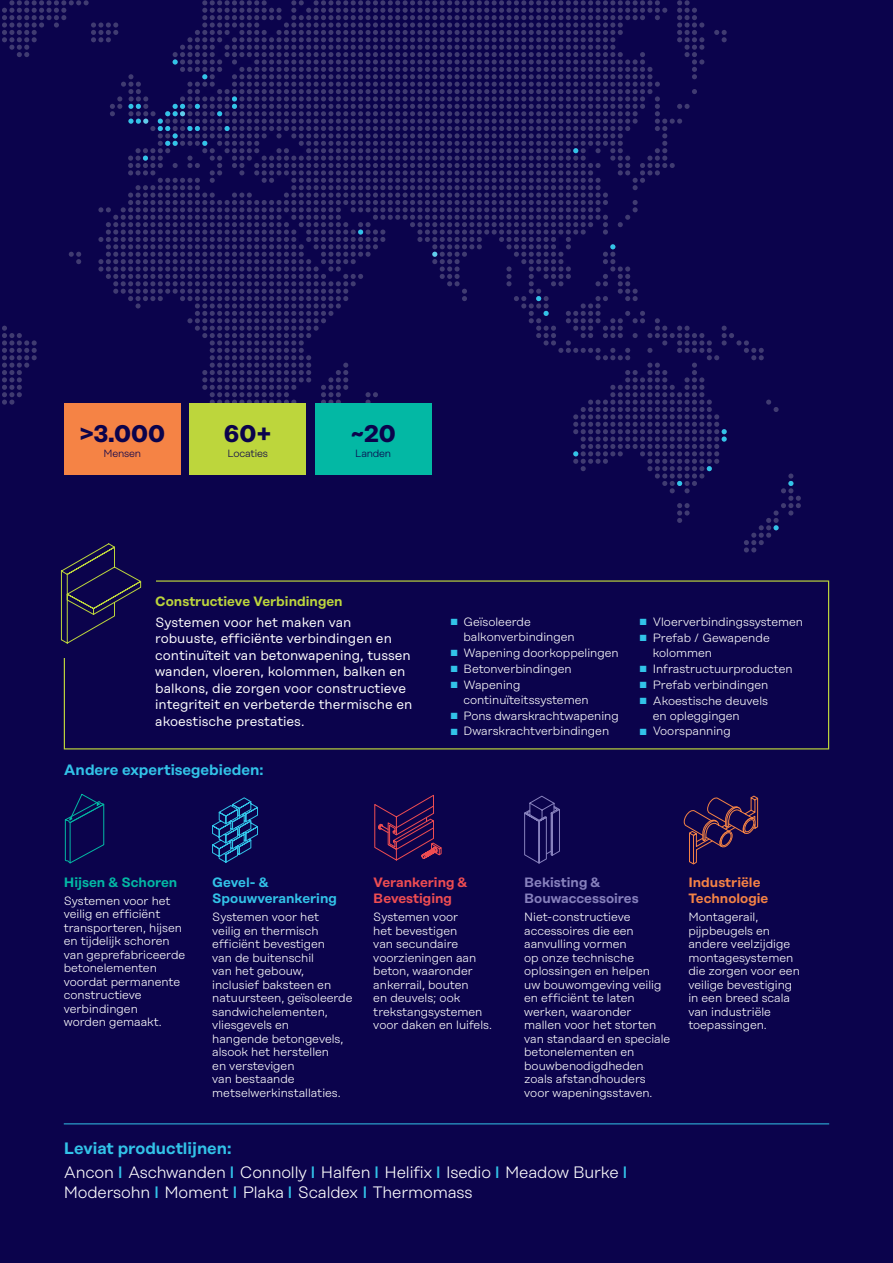
<style>
.page{position:relative;width:893px;height:1263px;background:#0b034c}
.page>*{position:absolute;margin:0;border:0;box-sizing:border-box;transform-origin:0 0}
.t1{font:700 24px "Rational Display";color:#0b034c}
.t2{font:300 16.5px/24.2px "Rational Display";letter-spacing:-.01em;color:#fff}
.t3{font:600 15px "Rational Display";color:#32c3e8}
.t4{font:13.5px/16.5px "Rational Display";color:#fff}
.t5{font:600 13.5px "Rational Display";color:#bdd63c}
.t6{font:600 13.5px/16.5px "Rational Display";color:#8781bd}
.t7{font:600 13.5px/16.5px "Rational Display";color:#32c3e8}
.t8{font:600 13.5px/16.5px "Rational Display";color:#ef4d52}
.t9{font:600 13.5px/16.5px "Rational Display";color:#f58345}
.t10{font:600 13.5px "Rational Display";color:#03b8a4}
.t11{font:300 12px/13.5px "Rational Display";color:#fff}
.t12{font:300 10.5px "Rational Display";letter-spacing:-.02em;color:#0b034c}
.s1{color:#32c3e8}
.s2{font-weight:600;color:#32c3e8}
.s3{font-weight:500;color:#32c3e8}
</style>
<div class="page">
<hr style="left:64px;top:1123px;width:765px;height:1px;background:#32c3e8">
<svg style="left:2px;top:0;width:799px;height:644px"></svg>
<svg style="left:65px;top:794px;width:40px;height:70px"></svg>
<svg style="left:374px;top:794px;width:68px;height:67px"></svg>
<svg style="left:212px;top:797px;width:46px;height:66px"></svg>
<svg style="left:524px;top:795px;width:36px;height:69px"></svg>
<svg style="left:684px;top:795px;width:74px;height:69px"></svg>
<h1 class="t1" style="left:79px;top:419px;width:87px">&gt;3.000</h1>
<p class="t12" style="left:103px;top:447px;width:39px">Mensen</p>
<h1 class="t1" style="left:224px;top:419px;width:49px">60+</h1>
<p class="t12" style="left:228px;top:447px;width:42px">Locaties</p>
<h1 class="t1" style="left:350px;top:419px;width:47px">~20</h1>
<p class="t12" style="left:355px;top:447px;width:38px">Landen</p>
<p class="t5" style="left:155px;top:593px;width:189px">Constructieve Verbindingen</p>
<p class="t4" style="left:155px;top:614px;width:259px">Systemen voor het maken van robuuste, efficiënte verbindingen en continuïteit van betonwapening, tussen wanden, vloeren, kolommen, balken en balkons, die zorgen voor constructieve integriteit en verbeterde thermische en akoestische prestaties.</p>
<p class="t3" style="left:64px;top:761px;width:201px">Andere expertisegebieden:</p>
<p class="t11" style="left:463px;top:614px;width:113px;line-height:15px;text-indent:-13px"><span class="s1">■</span> Geïsoleerde balkonverbindingen</p>
<p class="t11" style="left:451px;top:646px;width:169px"><span class="s1">■</span> Wapening doorkoppelingen</p>
<p class="t11" style="left:451px;top:662px;width:122px"><span class="s1">■</span> Betonverbindingen</p>
<p class="t11" style="left:463px;top:677px;width:127px;line-height:15px;text-indent:-13px"><span class="s1">■</span> Wapening continuïteitssystemen</p>
<p class="t11" style="left:451px;top:709px;width:169px"><span class="s1">■</span> Pons dwarskrachtwapening</p>
<p class="t11" style="left:451px;top:724px;width:160px"><span class="s1">■</span> Dwarskrachtverbindingen</p>
<p class="t11" style="left:640px;top:615px;width:165px"><span class="s1">■</span> Vloerverbindingssystemen</p>
<p class="t11" style="left:653px;top:630px;width:119px;line-height:15px;text-indent:-13px"><span class="s1">■</span> Prefab / Gewapende kolommen</p>
<p class="t11" style="left:640px;top:662px;width:154px"><span class="s1">■</span> Infrastructuurproducten</p>
<p class="t11" style="left:640px;top:678px;width:130px"><span class="s1">■</span> Prefab verbindingen</p>
<p class="t11" style="left:653px;top:693px;width:117px;line-height:15px;text-indent:-13px"><span class="s1">■</span> Akoestische deuvels en opleggingen</p>
<p class="t11" style="left:640px;top:724px;width:92px"><span class="s1">■</span> Voorspanning</p>
<p class="t10" style="left:64px;top:874px;width:115px">Hijsen &amp; Schoren</p>
<p class="t11" style="left:64px;top:894px;width:123px">Systemen voor het veilig en efficiënt transporteren, hijsen en tijdelijk schoren van geprefabriceerde betonelementen voordat permanente constructieve verbindingen<br>worden gemaakt.</p>
<p class="t7" style="left:212px;top:874px;width:126px">Gevel- &amp;<br>Spouwverankering</p>
<p class="t11" style="left:212px;top:910px;width:142px">Systemen voor het<br>veilig en thermisch efficiënt bevestigen<br>van de buitenschil<br>van het gebouw, inclusief baksteen en natuursteen, geïsoleerde sandwichelementen, vliesgevels en<br>hangende betongevels, alsook het herstellen<br>en verstevigen<br>van bestaande metselwerkinstallaties.</p>
<p class="t8" style="left:373px;top:874px;width:96px">Verankering &amp;<br>Bevestiging</p>
<p class="t11" style="left:373px;top:910px;width:120px">Systemen voor<br>het bevestigen<br>van secundaire voorzieningen aan beton, waaronder ankerrail, bouten<br>en deuvels; ook trekstangsystemen voor daken en luifels.</p>
<p class="t6" style="left:524px;top:874px;width:116px">Bekisting &amp;<br>Bouwaccessoires</p>
<p class="t11" style="left:524px;top:910px;width:148px">Niet-constructieve accessoires die een aanvulling vormen<br>op onze technische oplossingen en helpen<br>uw bouwomgeving veilig en efficiënt te laten werken, waaronder mallen voor het storten van standaard en speciale betonelementen en bouwbenodigdheden zoals afstandhouders voor wapeningsstaven.</p>
<h2 class="t2" style="left:64px;top:1136px;width:565px"><span class="s2">Leviat productlijnen:<br></span>Ancon <span class="s3">l</span> Aschwanden <span class="s3">l</span> Connolly <span class="s3">l</span> Halfen <span class="s3">l</span> Helifix <span class="s3">l</span> Isedio <span class="s3">l</span> Meadow Burke <span class="s3">l</span></h2>
<h2 class="t2" style="left:64px;top:1180px;width:410px">Modersohn <span class="s3">l</span> Moment <span class="s3">l</span> Plaka <span class="s3">l</span> Scaldex <span class="s3">l</span> Thermomass</h2>
<p class="t9" style="left:688px;top:874px;width:82px">Industriële<br>Technologie</p>
<p class="t11" style="left:688px;top:910px;width:113px">Montagerail, pijpbeugels en andere veelzijdige montagesystemen die zorgen voor een veilige bevestiging in een breed scala van industriële toepassingen.</p>
</div>
